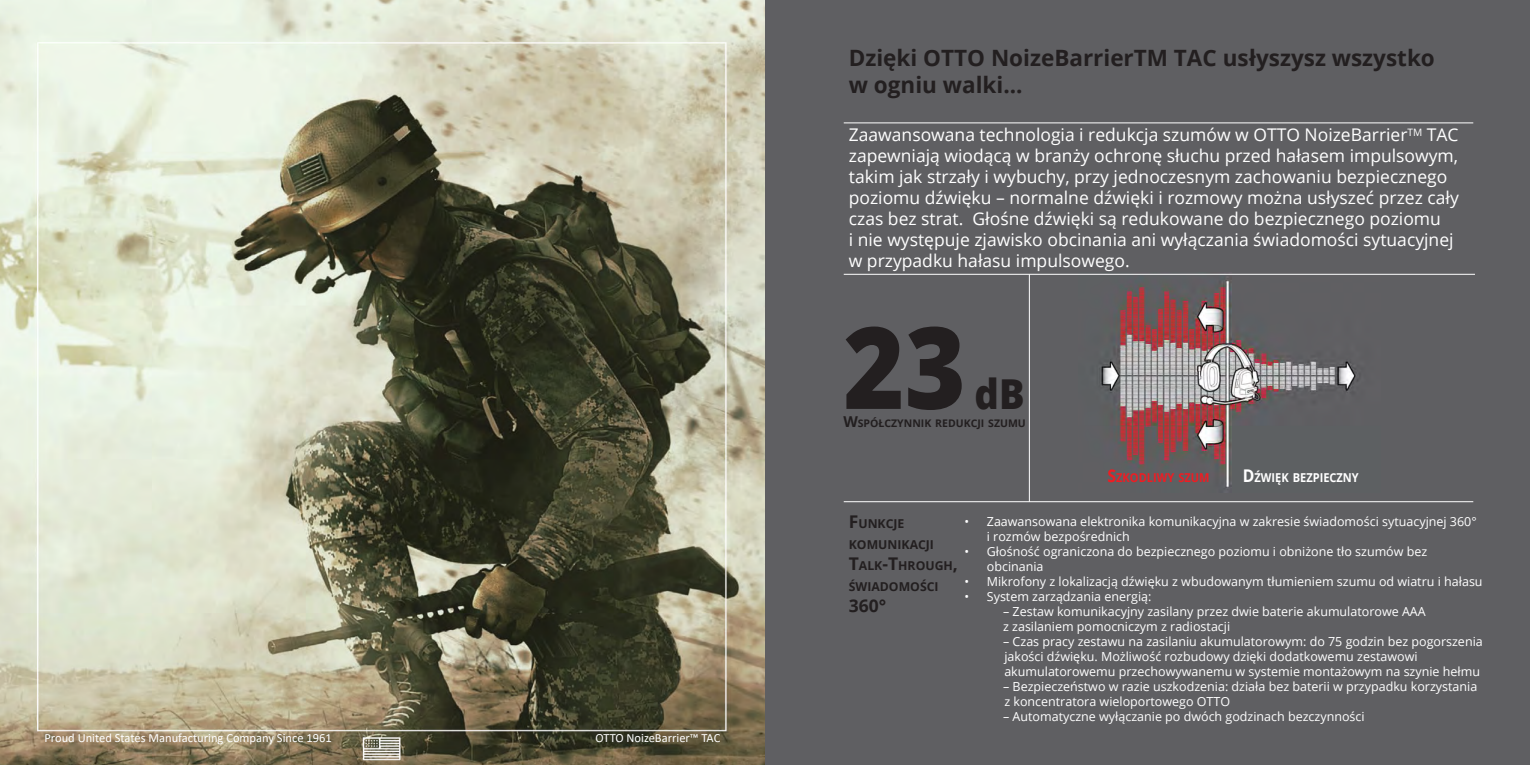
<style>
.page{position:relative;width:1530px;height:765px;background:#fff}
.page>*{position:absolute;margin:0;border:0;box-sizing:border-box;transform-origin:0 0}
.t1{font:800 113.75px "Open Sans";color:#231f20;scale:.92 1}
.t2{font:800 41.25px "Open Sans";color:#231f20;scale:.92 1}
.t3{font:700 22.5px/27px "Open Sans";color:#231f20}
.t4{font:17.5px/21px "Open Sans";color:#fff}
.t5{font:700 17.5px "Open Sans";color:#231f20}
.Styl_akapitowy_1{font:12.5px/15px "Open Sans";color:#fff}
.t6{font:12.5px "Calibri";color:#fff}
.t7{font:700 12.25px/21px "Open Sans";color:#231f20}
.t8{font:700 12.25px "Open Sans";color:#fff;scale:.9 1}
.t9{font:700 12.25px "Open Sans";color:#ee1d23;scale:.9 1}
.t10{font:700 10.5px "Open Sans";color:#231f20}
.s1{font-size:15px}
.s2{font-size:17.5px}
</style>
<div class="page">
<img style="left:0;top:0;width:765px;height:765px">
<div style="left:765px;top:0;width:765px;height:765px;background:#5f5f62"></div>
<img style="left:1078px;top:273px;width:303px;height:215px">
<hr style="left:844px;top:122px;width:629px;height:1px;background:#fff">
<hr style="left:844px;top:274px;width:631px;height:1px;background:#fff">
<hr style="left:844px;top:501px;width:629px;height:1px;background:#fff">
<hr style="left:1029px;top:274px;width:1px;height:228px;background:#fff">
<p class="t6" style="left:45px;top:729px;width:289px">Proud United States Manufacturing Company Since 1961</p>
<p class="t6" style="left:596px;top:729px;width:126px">OTTO NoizeBarrier™ TAC</p>
<p class="t3" style="left:849px;top:44px;width:588px">Dzięki OTTO NoizeBarrierTM TAC usłyszysz wszystko w ogniu walki...</p>
<p class="t4" style="left:849px;top:124px;width:612px">Zaawansowana technologia i redukcja szumów w OTTO NoizeBarrier<sup>TM</sup> TAC zapewniają wiodącą w branży ochronę słuchu przed hałasem impulsowym, takim jak strzały i wybuchy, przy jednoczesnym zachowaniu bezpiecznego poziomu dźwięku – normalne dźwięki i rozmowy można usłyszeć przez cały czas bez strat. Głośne dźwięki są redukowane do bezpiecznego poziomu<br>i nie występuje zjawisko obcinania ani wyłączania świadomości sytuacyjnej w przypadku hałasu impulsowego.</p>
<p class="t1" style="left:843px;top:281px;width:135px">23</p>
<p class="t2" style="left:975px;top:363px;width:56px">dB</p>
<p class="t10" style="left:843px;top:416px;width:184px"><span class="s1">W</span>SPÓŁCZYNNIK REDUKCJI SZUMU</p>
<p class="t9" style="left:1108px;top:469px;width:115px"><span class="s2">S</span>ZKODLIWY SZUM</p>
<p class="t8" style="left:1243px;top:469px;width:130px"><span class="s2">D</span>ŹWIĘK BEZPIECZNY</p>
<p class="t7" style="left:849px;top:513px;width:111px"><span class="s2">F</span>UNKCJE<br>KOMUNIKACJI<br><span class="s2">T</span>ALK<span class="s2">-T</span>HROUGH<span class="s2">,<br></span>ŚWIADOMOŚCI</p>
<p class="t5" style="left:849px;top:594px;width:39px">360°</p>
<p class="Styl_akapitowy_1" style="left:987px;top:514px;width:491px;text-indent:-22px">• Zaawansowana elektronika komunikacyjna w zakresie świadomości sytuacyjnej 360° i rozmów bezpośrednich</p>
<p class="Styl_akapitowy_1" style="left:987px;top:544px;width:442px;text-indent:-22px">• Głośność ograniczona do bezpiecznego poziomu i obniżone tło szumów bez obcinania</p>
<p class="Styl_akapitowy_1" style="left:964px;top:574px;width:520px">• Mikrofony z lokalizacją dźwięku z wbudowanym tłumieniem szumu od wiatru i hałasu</p>
<p class="Styl_akapitowy_1" style="left:964px;top:589px;width:189px">• System zarządzania energią:</p>
<p class="Styl_akapitowy_1" style="left:1003px;top:604px;width:424px">– Zestaw komunikacyjny zasilany przez dwie baterie akumulatorowe AAA z zasilaniem pomocniczym z radiostacji</p>
<p class="Styl_akapitowy_1" style="left:1003px;top:634px;width:481px">– Czas pracy zestawu na zasilaniu akumulatorowym: do 75 godzin bez pogorszenia jakości dźwięku. Możliwość rozbudowy dzięki dodatkowemu zestawowi akumulatorowemu przechowywanemu w systemie montażowym na szynie hełmu</p>
<p class="Styl_akapitowy_1" style="left:1003px;top:679px;width:476px">– Bezpieczeństwo w razie uszkodzenia: działa bez baterii w przypadku korzystania z koncentratora wieloportowego OTTO</p>
<p class="Styl_akapitowy_1" style="left:1003px;top:709px;width:363px">– Automatyczne wyłączanie po dwóch godzinach bezczynności</p>
</div>
